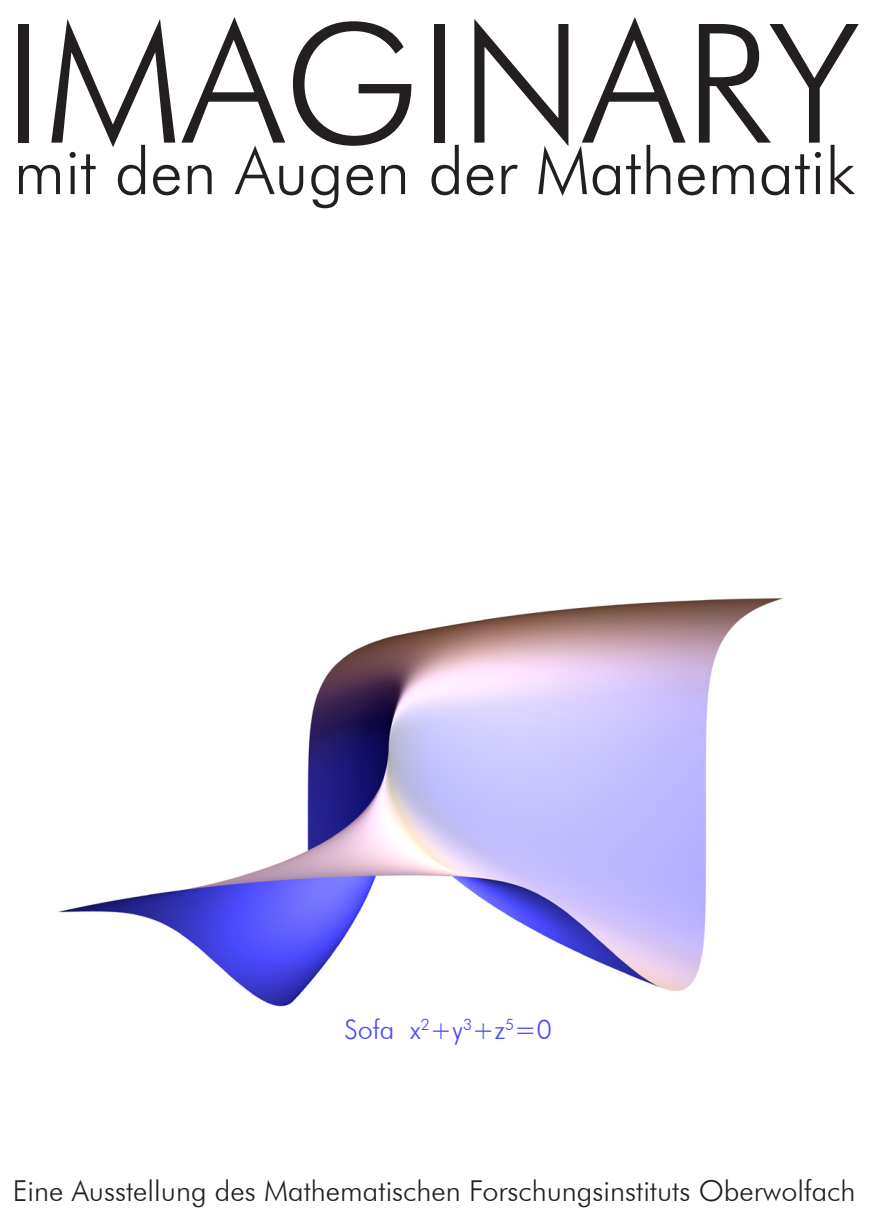
<style>
.page{position:relative;width:876px;height:1225px;background:#fff}
.page>*{position:absolute;margin:0;border:0;box-sizing:border-box;transform-origin:0 0}
.t1{font:300 165.9px "Futura BT";color:#231f20}
.t2{font:300 65.1px "Futura BT";color:#231f20}
.t3{font:300 28.8px "Futura BT";color:#231f20}
.t4{font:300 27px "Futura BT";color:#4a4afa}
.s1{font-size:168.9px}
</style>
<div class="page">
<img style="left:58px;top:597px;width:724px;height:410px">
<p class="t1" style="left:4px;top:-17px;width:857px">IM<span class="s1">A</span>GIN<span class="s1">A</span>RY</p>
<p class="t2" style="left:14px;top:131px;width:843px">mit den Augen der Mathematik</p>
<p class="t4" style="left:344px;top:1013px;width:209px">Sofa x<sup>2</sup>+y<sup>3</sup>+z<sup>5</sup>=0</p>
<p class="t3" style="left:13px;top:1173px;width:844px">Eine Ausstellung des Mathematischen Forschungsinstituts Oberwolfach</p>
</div>
